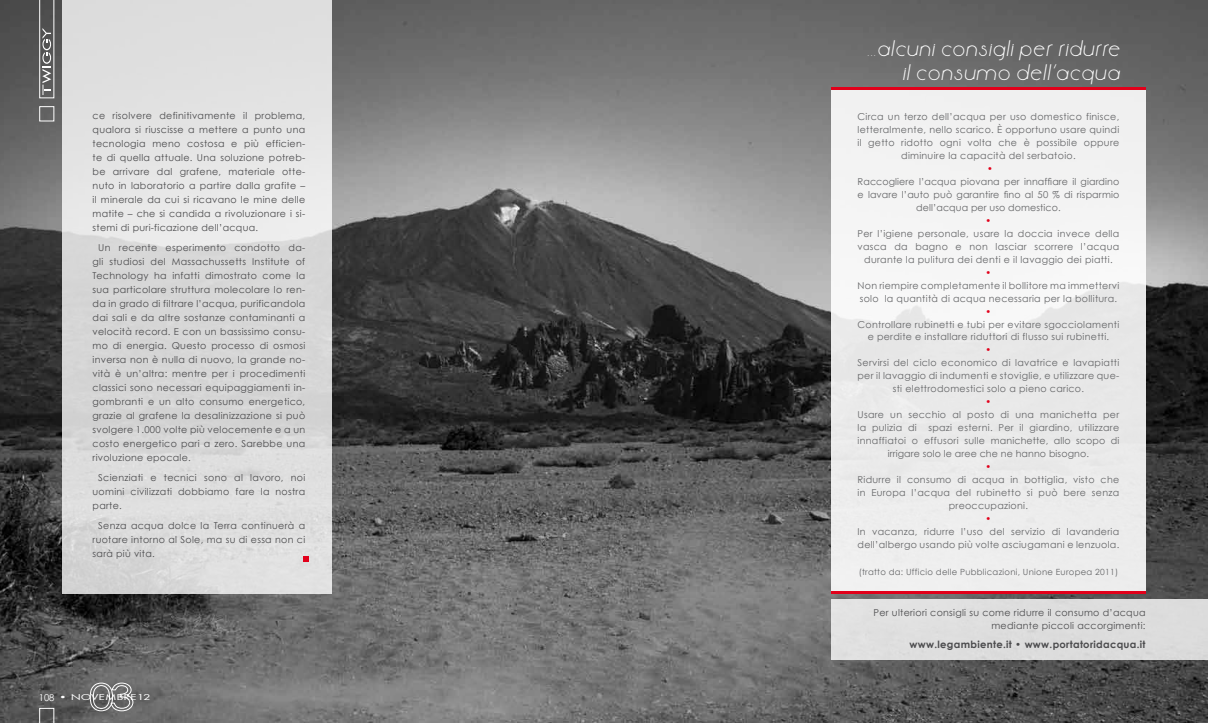
<style>
.page{position:relative;width:1208px;height:723px;background:#fff}
.page>*{position:absolute;margin:0;border:0;box-sizing:border-box;transform-origin:0 0}
.t1{font:italic 20px/24.3px "Aase";letter-spacing:.03em;color:#fff;text-align:right}
.t2{font:700 10px "Century Gothic";letter-spacing:.03em;color:#4b4b4d}
.t3{font:9.5px/14px "Century Gothic";letter-spacing:.03em;color:#4b4b4d;text-align:justify}
.t4{font:9.5px/13px "Century Gothic";letter-spacing:.03em;color:#646567;text-align:center}
.t5{font:9.5px/13px "Century Gothic";letter-spacing:.01em;color:#646567;text-align:center}
.t6{font:9.5px "Century Gothic";color:#e2001a}
.t7{font:8.9px "Futura T";color:#fff;scale:1.5 1}
.t8{font:8.5px "Century Gothic";letter-spacing:.03em;color:#646567}
.s1{font-family:"Century Gothic";font-size:9.5px}
</style>
<div class="page">
<img style="left:0;top:0;width:1208px;height:723px">
<div style="left:831px;top:87px;width:314px;height:506px;background:#efefef"></div>
<div style="left:62px;top:0;width:270px;height:593px;background:linear-gradient(to bottom,#e2e2e2,#d8d8d8)"></div>
<svg style="left:303px;top:556px;width:6px;height:6px"></svg>
<div style="left:831px;top:599px;width:377px;height:61px;background:#ddd"></div>
<hr style="left:831px;top:591px;width:314px;height:2px;background:#e2001a">
<hr style="left:831px;top:87px;width:314px;height:2px;background:#e2001a">
<svg style="left:39px;top:708px;width:15px;height:15px"></svg>
<svg style="left:90px;top:683px;width:43px;height:28px"></svg>
<div style="left:39px;top:106px;width:15px;height:15px;border:1px solid #fff"></div>
<svg style="left:39px;top:0;width:15px;height:98px"></svg>
<p class="t3" style="left:93px;top:109px;width:214px">ce risolvere definitivamente il problema, qualora si riuscisse a mettere a punto una tecnologia meno costosa e più efficien&shy;te di quella attuale. Una soluzione potreb&shy;be arrivare dal grafene, materiale otte&shy;nuto in laboratorio a partire dalla grafite – il minerale da cui si ricavano le mine delle matite – che si candida a rivoluzionare i si&shy;stemi di puri-ficazione dell’acqua.</p>
<p class="t3" style="left:93px;top:241px;width:214px;text-indent:6px">Un recente esperimento condotto da&shy;gli studiosi del Massachussetts Institute of Technology ha infatti dimostrato come la sua particolare struttura molecolare lo ren&shy;da in grado di filtrare l’acqua, purificandola dai sali e da altre sostanze contaminanti a velocità record. E con un bassissimo consu&shy;mo di energia. Questo processo di osmosi inversa non è nulla di nuovo, la grande no&shy;vità è un’altra: mentre per i procedimenti classici sono necessari equipaggiamenti in&shy;gombranti e un alto consumo energetico, grazie al grafene la desalinizzazione si può svolgere 1.000 volte più velocemente e a un costo energetico pari a zero. Sarebbe una rivoluzione epocale.</p>
<p class="t3" style="left:93px;top:470px;width:214px;text-indent:6px">Scienziati e tecnici sono al lavoro, noi uomini civilizzati dobbiamo fare la nostra parte.</p>
<p class="t3" style="left:93px;top:518px;width:214px;text-indent:6px">Senza acqua dolce la Terra continuerà a ruotare intorno al Sole, ma su di essa non ci sarà più vita.</p>
<p class="t7" style="left:39px;top:692px;width:76px"><span class="s1">108</span> • NOVEMBRE12</p>
<h1 class="t1" style="left:867px;top:36px;width:254px">...alcuni consigli per ridurre il consumo dell’acqua</h1>
<p class="t4" style="left:857px;top:109px;width:263px">Circa un terzo dell’acqua per uso domestico finisce, letteralmente, nello scarico. È opportuno usare quindi il getto ridotto ogni volta che è possibile oppure diminuire la capacità del serbatoio.</p>
<p class="t6" style="left:987px;top:162px;width:7px">•</p>
<p class="t5" style="left:857px;top:174px;width:263px">Raccogliere l’acqua piovana per innaffiare il giardino e lavare l’auto può garantire fino al 50 % di risparmio dell’acqua per uso domestico.</p>
<p class="t6" style="left:985px;top:214px;width:7px">•</p>
<p class="t4" style="left:857px;top:226px;width:263px">Per l’igiene personale, usare la doccia invece della vasca da bagno e non lasciar scorrere l’acqua durante la pulitura dei denti e il lavaggio dei piatti.</p>
<p class="t6" style="left:985px;top:266px;width:7px">•</p>
<p class="t4" style="left:857px;top:278px;width:263px;text-align:left">Non riempire completamente il bollitore ma immettervi solo la quantità di acqua necessaria per la bollitura.</p>
<p class="t6" style="left:985px;top:305px;width:7px">•</p>
<p class="t4" style="left:857px;top:317px;width:263px">Controllare rubinetti e tubi per evitare sgocciolamenti e perdite e installare riduttori di flusso sui rubinetti.</p>
<p class="t6" style="left:985px;top:344px;width:7px">•</p>
<p class="t4" style="left:857px;top:356px;width:263px">Servirsi del ciclo economico di lavatrice e lavapiatti per il lavaggio di indumenti e stoviglie, e utilizzare que&shy;sti elettrodomestici solo a pieno carico.</p>
<p class="t6" style="left:985px;top:396px;width:7px">•</p>
<p class="t4" style="left:857px;top:408px;width:263px">Usare un secchio al posto di una manichetta per la pulizia di spazi esterni. Per il giardino, utilizzare innaffiatoi o effusori sulle manichette, allo scopo di irrigare solo le aree che ne hanno bisogno.</p>
<p class="t6" style="left:985px;top:461px;width:7px">•</p>
<p class="t4" style="left:857px;top:473px;width:263px">Ridurre il consumo di acqua in bottiglia, visto che in Europa l’acqua del rubinetto si può bere senza preoccupazioni.</p>
<p class="t6" style="left:985px;top:513px;width:7px">•</p>
<p class="t4" style="left:857px;top:525px;width:263px;text-align:left">In vacanza, ridurre l’uso del servizio di lavanderia dell’albergo usando più volte asciugamani e lenzuola.</p>
<p class="t8" style="left:858px;top:566px;width:261px">(tratto da: Ufficio delle Pubblicazioni, Unione Europea 2011)</p>
<p class="t3" style="left:873px;top:606px;width:274px;line-height:13px;text-align:right">Per ulteriori consigli su come ridurre il consumo d’acqua mediante piccoli accorgimenti:</p>
<p class="t2" style="left:909px;top:638px;width:237px">www.legambiente.it • www.portatoridacqua.it</p>
</div>
